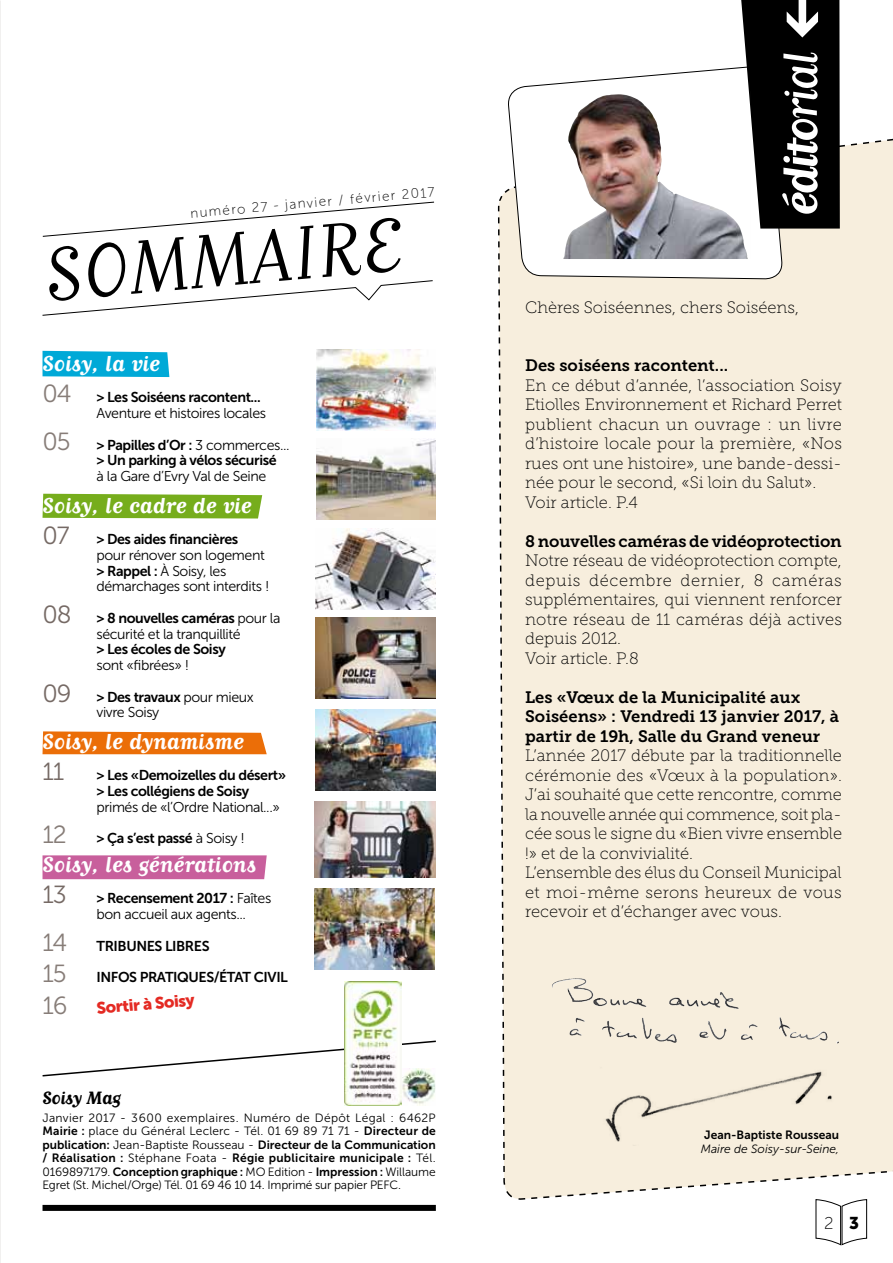
<style>
.page{position:relative;width:893px;height:1263px;background:#fff}
.page>*{position:absolute;margin:0;border:0;box-sizing:border-box;transform-origin:0 0}
.t1{font:88.65px "Matrix Script";color:#000}
.t2{font:700 56.55px "Matrix Script";color:#fff}
.t3{font:700 25.5px "Matrix Script";color:#fff}
.t4{font:24.75px "Museo Sans 300";color:#766a65}
.t5{font:24.75px "Museo Sans 300";color:#877d78}
.t6{font:700 21px "Matrix Script";letter-spacing:-.015em;color:#000}
.t7{font:16.95px "Museo Sans 100";color:#000}
.t8{font:16.5px/19.5px "Museo Slab 100";color:#000}
.t9{font:16.5px/19.5px "Museo Slab 700";color:#000}
.t10{font:16.5px "Museo Sans 900";color:#e42a23}
.t11{font:14.25px/15.8px "Museo Sans 700";letter-spacing:-.03em;color:#000}
.t12{font:14.25px/15.8px "Museo Sans 300";letter-spacing:-.03em;color:#000}
.t13{font:13.5px "Museo Sans 100";color:#000}
.t14{font:12px/13.5px "Museo Sans 700";color:#000;text-align:justify}
.t15{font:12px/13.5px "Museo Sans 300";letter-spacing:.01em;color:#000}
.t16{font:12px "Museo Sans 300";letter-spacing:-.015em;color:#000}
.t17{font:italic 12px "Museo Sans 300";color:#000}
.s1{font-family:"Museo Sans 300";font-size:24.75px;color:#877d78}
.s2{font-family:"Museo Sans 300"}
.s3{font-family:"Museo Sans 300";font-size:24.75px;color:#766a65}
.s4{font-family:"Museo Sans 700"}
.s5{font-weight:400}
.s6{font-family:"Museo Sans 900"}
</style>
<div class="page">
<div style="left:43px;top:855px;width:224px;height:24px;background:#c85f9c"></div>
<svg style="left:43px;top:731px;width:224px;height:23px;background:#ec7617"></svg>
<div style="left:43px;top:494px;width:219px;height:24px;background:#76ad1c"></div>
<svg style="left:43px;top:351px;width:126px;height:26px;background:#09acd8"></svg>
<div style="left:497px;top:190px;width:396px;height:1010px;background:#f7eedd"></div>
<svg style="left:507px;top:87px;width:276px;height:193px"></svg>
<img style="left:316px;top:350px;width:120px;height:80px">
<svg style="left:42px;top:201px;width:393px;height:36px"></svg>
<svg style="left:42px;top:1040px;width:394px;height:37px"></svg>
<div style="left:43px;top:1205px;width:393px;height:6px;background:#000"></div>
<img style="left:401px;top:1068px;width:35px;height:38px">
<svg style="left:42px;top:280px;width:391px;height:36px"></svg>
<svg style="left:521px;top:0;width:372px;height:229px"></svg>
<div style="left:571px;top:1065px;width:274px;height:80px;background:#f7eedd"></div>
<img style="left:563px;top:91px;width:187px;height:168px">
<img style="left:316px;top:439px;width:120px;height:80px">
<img style="left:315px;top:529px;width:120px;height:81px">
<img style="left:315px;top:618px;width:120px;height:81px">
<img style="left:315px;top:709px;width:120px;height:81px">
<img style="left:315px;top:889px;width:119px;height:80px">
<img style="left:344px;top:982px;width:57px;height:124px">
<img style="left:315px;top:802px;width:121px;height:75px">
<img style="left:552px;top:978px;width:41px;height:24px">
<svg style="left:530px;top:1168px;width:363px;height:78px"></svg>
<p class="t13" style="left:190px;top:206px;width:246px;rotate:-5deg">numéro 27 - janvier / février 2017</p>
<h1 class="t1" style="left:41px;top:233px;width:353px;rotate:-5deg">sommaire</h1>
<h3 class="t3" style="left:43px;top:351px;width:119px">Soisy, la vie</h3>
<p class="t11" style="left:43px;top:390px;width:220px"><span class="s1">04</span> &gt; Les Soiséens racontent...</p>
<p class="t12" style="left:97px;top:405px;width:171px">Aventure et histoires locales</p>
<p class="t11" style="left:97px;top:437px;width:195px;text-indent:-54px"><span class="s1">05</span> &gt; Papilles d’Or : <span class="s2">3 commerces... </span>&gt; Un parking à vélos sécurisé</p>
<p class="t12" style="left:97px;top:468px;width:171px">à la Gare d’Evry Val de Seine</p>
<h3 class="t3" style="left:43px;top:492px;width:211px">Soisy, le cadre de vie</h3>
<p class="t11" style="left:43px;top:531px;width:197px"><span class="s3">07</span> &gt; Des aides financières</p>
<p class="t12" style="left:97px;top:547px;width:174px">pour rénover son logement <span class="s4">&gt; Rappel :</span> à Soisy, les démarchages sont interdits !</p>
<p class="t11" style="left:43px;top:610px;width:239px"><span class="s3">08</span> &gt; 8 nouvelles caméras <span class="s2">pour la</span></p>
<p class="t12" style="left:97px;top:626px;width:146px">sécurité et la tranquillité</p>
<p class="t11" style="left:97px;top:642px;width:131px">&gt; Les écoles de Soisy</p>
<p class="t12" style="left:97px;top:657px;width:94px">sont «fibrées» !</p>
<p class="t11" style="left:43px;top:689px;width:213px"><span class="s3">09</span> &gt; Des travaux <span class="s2">pour mieux</span></p>
<p class="t12" style="left:97px;top:705px;width:64px">vivre Soisy</p>
<h3 class="t3" style="left:43px;top:729px;width:203px">Soisy, le dynamisme</h3>
<h3 class="t4" style="left:43px;top:759px;width:23px">11</h3>
<p class="t11" style="left:97px;top:768px;width:191px">&gt; Les «Demoizelles du désert» &gt; Les collégiens de Soisy</p>
<p class="t12" style="left:97px;top:799px;width:185px">primés de «l’Ordre National...»</p>
<p class="t11" style="left:43px;top:831px;width:204px"><span class="s1">12</span> &gt; Ça s’est passé <span class="s2">à Soisy !</span></p>
<h3 class="t3" style="left:43px;top:852px;width:215px">Soisy, les générations</h3>
<p class="t11" style="left:43px;top:891px;width:230px"><span class="s3">13</span> &gt; Recensement 2017 : <span class="s2">Faîtes</span></p>
<p class="t12" style="left:97px;top:906px;width:151px">bon accueil aux agents...</p>
<p class="t11" style="left:43px;top:938px;width:167px"><span class="s1">14</span> Tribu nes Libres</p>
<p class="t11" style="left:43px;top:969px;width:107px"><span class="s1">15</span> Infos prat</p>
<p class="t11" style="left:173px;top:969px;width:63px">iqu es/état</p>
<p class="t11" style="left:254px;top:969px;width:32px">civil</p>
<h3 class="t5" style="left:43px;top:992px;width:27px">16</h3>
<p class="t10" style="left:96px;top:999px;width:101px;rotate:-5deg">Sortir à Soisy</p>
<p class="t6" style="left:43px;top:1087px;width:80px">Soisy Mag</p>
<p class="t15" style="left:43px;top:1111px;width:395px">Janvier 2017 - 3 600 exemplaires. Numéro de Dépôt Légal : 6462P<br><span class="s4">Mairie :</span> place du Général Leclerc - Tél. 01 69 89 71 71 - <span class="s4">Directeur de</span></p>
<p class="t14" style="left:43px;top:1138px;width:395px">publication : <span class="s2">Jean-Baptiste Rousseau -</span> Directeur de la Communication / Réalisation : <span class="s2">Stéphane Foata -</span> Régie publicitaire municipale : <span class="s2">Tél.<br>01 69 89 71 79.</span> Conception graphique : <span class="s2">MO Edition -</span> I mpression : <span class="s2">Willaume</span></p>
<p class="t16" style="left:43px;top:1179px;width:360px">Egret (St. Michel/Orge) Tél. 01 69 46 10 14. Imprimé sur papier PEFC.</p>
<h2 class="t2" style="left:772px;top:216px;width:166px;rotate:-90deg">édito<span class="s5">rial</span></h2>
<p class="t8" style="left:525px;top:297px;width:275px">Chères Soiséennes, chers Soiséens,</p>
<p class="t9" style="left:525px;top:356px;width:204px">Des soiséens racontent...</p>
<p class="t8" style="left:525px;top:375px;width:318px">En ce début d’année, l’association Soisy Etiolles Environnement et Richard Perret publient chacun un ouvrage : un livre d’histoire locale pour la première, «Nos rues ont une histoire», une bande-dessi&shy;née pour le second, «Si loin du Salut».<br>Voir article. P.4</p>
<p class="t9" style="left:525px;top:531px;width:318px">8 nouvelles caméras de vidéoprotection</p>
<p class="t8" style="left:525px;top:551px;width:318px">Notre réseau de vidéoprotection compte, depuis décembre dernier, 8 caméras supplémentaires, qui viennent renforcer notre réseau de 11 caméras déjà actives depuis 2012.<br>Voir article. P.8</p>
<p class="t9" style="left:525px;top:687px;width:315px">Les «Vœux de la Municipalité aux<br>Soiséens» : Vendredi 13 janvier 2017, à partir de 19h, Salle du Grand veneur</p>
<p class="t8" style="left:525px;top:746px;width:318px">L’année 2017 débute par la traditionnelle cérémonie des «Vœux à la population».<br>J’ai souhaité que cette rencontre, comme la nouvelle année qui commence, soit pla&shy;cée sous le signe du «Bien vivre ensemble !» et de la convivialité.<br>L’ensemble des élus du Conseil Municipal et moi-même serons heureux de vous recevoir et d’échanger avec vous.</p>
<p class="t14" style="left:704px;top:1128px;width:136px">Jean-Baptiste Rousseau</p>
<p class="t17" style="left:701px;top:1142px;width:140px">Maire de Soisy-sur-Seine,</p>
<p class="t7" style="left:824px;top:1214px;width:36px">2 <span class="s6">3</span></p>
</div>
